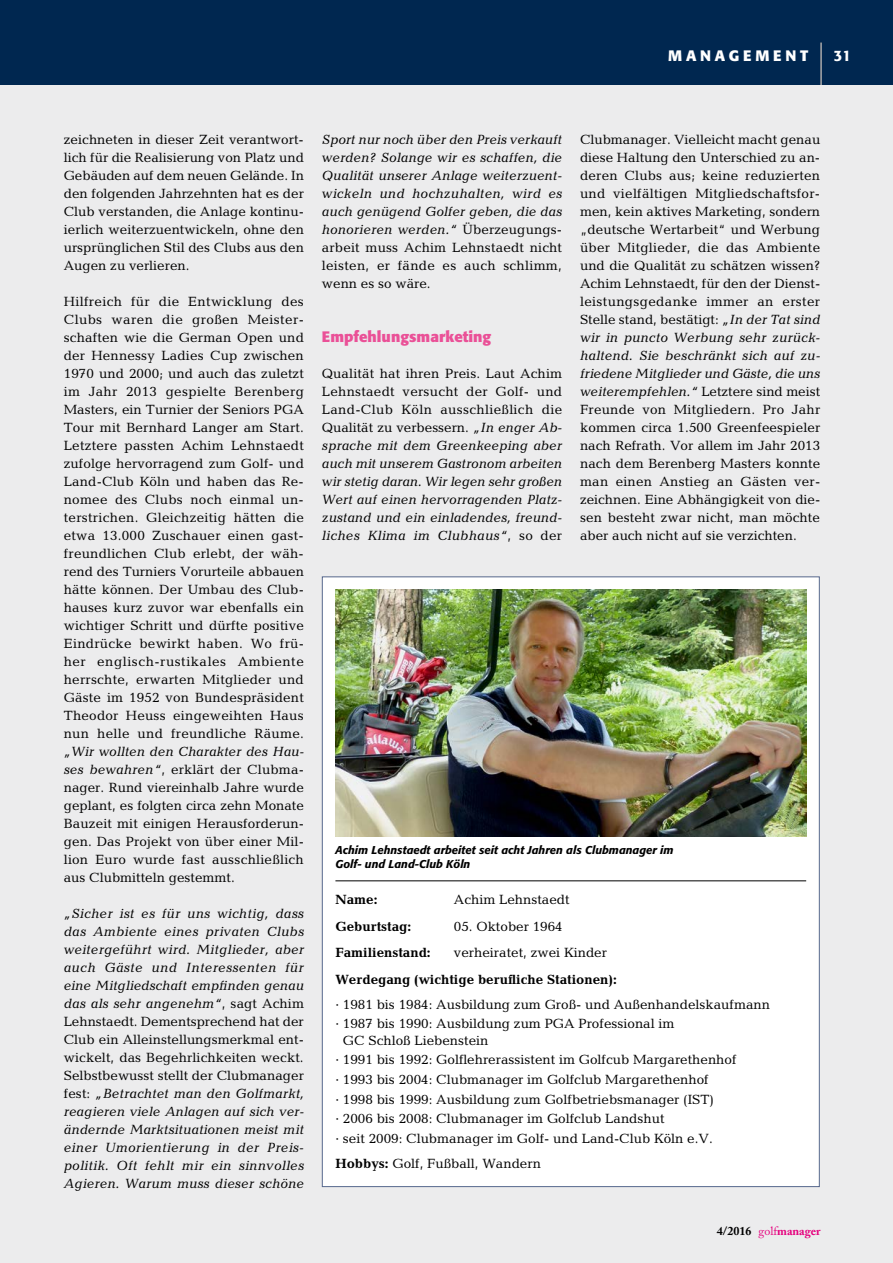
<style>
.page{position:relative;width:893px;height:1263px;background:#fff}
.page>*{position:absolute;margin:0;border:0;box-sizing:border-box;transform-origin:0 0}
.t1{font:700 15px "Formata";color:#ea5097}
.t2{font:700 15px "Formata";letter-spacing:.25em;color:#fff}
.t3{font:500 15px "Formata";color:#fff}
.t4{font:13.5px/18px "Candida";color:#000;text-align:justify}
.t5{font:italic 13.5px/18px "Candida";letter-spacing:.01em;color:#000;text-align:justify}
.t6{font:700 13.5px "Candida";color:#000}
.t7{font:700 12px "Adobe Caslon Pro";color:#e5007d}
.t8{font:italic 500 11.25px/14.4px "Formata";color:#000}
.s1{font-style:italic}
.s2{font-style:normal}
.s3{font-weight:700}
.s4{color:#000}
.s5{font-weight:400}
</style>
<div class="page">
<div style="left:0;top:0;width:893px;height:85px;background:#002750"></div>
<hr style="left:821px;top:43px;width:1px;height:42px;background:#fff">
<div style="left:0;top:85px;width:893px;height:1178px;background:#ececed"></div>
<div style="left:322px;top:577px;width:497px;height:609px;background:#fff"></div>
<img style="left:335px;top:590px;width:471px;height:247px">
<hr style="left:335px;top:880px;width:471px;height:1px;background:#000">
<p class="t2" style="left:668px;top:46px;width:142px">Management</p>
<p class="t3" style="left:834px;top:46px;width:19px">31</p>
<p class="t4" style="left:64px;top:130px;width:242px">zeichneten in dieser Zeit verantwort&shy;lich für die Realisierung von Platz und Gebäuden auf dem neuen Gelände. In den folgenden Jahrzehnten hat es der Club verstanden, die Anlage kontinu&shy;ierlich weiterzuentwickeln, ohne den ursprünglichen Stil des Clubs aus den Augen zu verlieren.</p>
<p class="t4" style="left:64px;top:292px;width:242px">Hilfreich für die Entwicklung des Clubs waren die großen Meister&shy;schaften wie die German Open und der Hennessy Ladies Cup zwischen 1970 und 2000; und auch das zuletzt im Jahr 2013 gespielte Berenberg Masters, ein Turnier der Seniors PGA Tour mit Bernhard Langer am Start.<br>Letztere passten Achim Lehnstaedt zufolge hervorragend zum Golf- und Land-Club Köln und haben das Re&shy;nomee des Clubs noch einmal un&shy;terstrichen. Gleichzeitig hätten die etwa 13.000 Zuschauer einen gast&shy;freundlichen Club erlebt, der wäh&shy;rend des Turniers Vorurteile abbauen hätte können. Der Umbau des Club&shy;hauses kurz zuvor war ebenfalls ein wichtiger Schritt und dürfte positive Eindrücke bewirkt haben. Wo frü&shy;her englisch-rustikales Ambiente herrschte, erwarten Mitglieder und Gäste im 1952 von Bundespräsident Theodor Heuss eingeweihten Haus nun helle und freundliche Räume.</p>
<p class="t4" style="left:64px;top:742px;width:242px"><span class="s1">„Wir wollten den Charakter des Hau&shy;ses bewahren“</span>, erklärt der Clubma&shy;nager. Rund viereinhalb Jahre wurde geplant, es folgten circa zehn Monate Bauzeit mit einigen Herausforderun&shy;gen. Das Projekt von über einer Mil&shy;lion Euro wurde fast ausschließlich aus Clubmitteln gestemmt.</p>
<p class="t5" style="left:64px;top:904px;width:242px">„Sicher ist es für uns wichtig, dass das Ambiente eines privaten Clubs weitergeführt wird. Mitglieder, aber auch Gäste und Interessenten für eine Mitgliedschaft empfinden genau das als sehr angenehm“<span class="s2">, sagt Achim Lehnstaedt. Dementsprechend hat der Club ein Alleinstellungsmerkmal ent&shy;wickelt, das Begehrlichkeiten weckt.<br>Selbstbewusst stellt der Clubmanager fest:</span> „Betrachtet man den Golfmarkt, reagieren viele Anlagen auf sich ver&shy;ändernde Marktsituationen meist mit einer Umorientierung in der Preis&shy;politik. Oft fehlt mir ein sinnvolles Agieren. Warum muss dieser schöne</p>
<p class="t5" style="left:322px;top:130px;width:242px">Sport nur noch über den Preis verkauft werden? Solange wir es schaffen, die Qualität unserer Anlage weiterzuent&shy;wickeln und hochzuhalten, wird es auch genügend Golfer geben, die das honorieren werden.“ <span class="s2">Überzeugungs&shy;arbeit muss Achim Lehnstaedt nicht leisten, er fände es auch schlimm, wenn es so wäre.</span></p>
<p class="t1" style="left:322px;top:327px;width:171px">Empfehlungsmarketing</p>
<p class="t5" style="left:322px;top:364px;width:242px"><span class="s2">Qualität hat ihren Preis. Laut Achim Lehnstaedt versucht der Golf- und Land-Club Köln ausschließlich die Qualität zu verbessern.</span> „In enger Ab&shy;sprache mit dem Greenkeeping aber auch mit unserem Gastronom arbeiten wir stetig daran. Wir legen sehr großen Wert auf einen hervorragenden Platz&shy;zustand und ein einladendes, freund&shy;liches Klima im Clubhaus“<span class="s2">, so der</span></p>
<p class="t4" style="left:580px;top:130px;width:242px">Clubmanager. Vielleicht macht genau diese Haltung den Unterschied zu an&shy;deren Clubs aus; keine reduzierten und vielfältigen Mitgliedschaftsfor&shy;men, kein aktives Marketing, sondern „deutsche Wertarbeit“ und Werbung über Mitglieder, die das Ambiente und die Qualität zu schätzen wissen?<br>Achim Lehnstaedt, für den der Dienst&shy;leistungsgedanke immer an erster Stelle stand, bestätigt: <span class="s1">„In der Tat sind wir in puncto Werbung sehr zurück&shy;haltend. Sie beschränkt sich auf zu&shy;friedene Mitglieder und Gäste, die uns weiterempfehlen.“</span> Letztere sind meist Freunde von Mitgliedern. Pro Jahr kommen circa 1.500 Greenfeespieler nach Refrath. Vor allem im Jahr 2013 nach dem Berenberg Masters konnte man einen Anstieg an Gästen ver&shy;zeichnen. Eine Abhängigkeit von die&shy;sen besteht zwar nicht, man möchte aber auch nicht auf sie verzichten.</p>
<p class="t8" style="left:335px;top:842px;width:340px">Achim Lehnstaedt arbeitet seit acht Jahren als Clubmanager im<br>Golf- und Land-Club Köln</p>
<p class="t6" style="left:335px;top:892px;width:44px">Name:</p>
<p class="t4" style="left:454px;top:890px;width:117px">Achim Lehnstaedt</p>
<p class="t6" style="left:335px;top:918px;width:77px">Geburtstag:</p>
<p class="t4" style="left:454px;top:917px;width:110px">05. Oktober 1964</p>
<p class="t6" style="left:335px;top:945px;width:97px">Familienstand:</p>
<p class="t4" style="left:454px;top:943px;width:155px">verheiratet, zwei Kinder</p>
<p class="t6" style="left:335px;top:971px;width:283px">Werdegang (wichtige berufliche Stationen):</p>
<p class="t4" style="left:335px;top:994px;width:436px;line-height:19.6px">· 1981 bis 1984: Ausbildung zum Groß- und Außenhandelskaufmann · 1987 bis 1990: Ausbildung zum PGA Professional im</p>
<p class="t4" style="left:335px;top:1030px;width:403px;line-height:19.6px;text-align:left;text-indent:8px">GC Schloß Liebenstein<br>· 1991 bis 1992: Golflehrerassistent im Golfcub Margarethenhof · 1993 bis 2004: Clubmanager im Golfclub Margarethenhof<br>· 1998 bis 1999: Ausbildung zum Golfbetriebsmanager (IST)<br>· 2006 bis 2008: Clubmanager im Golfclub Landshut<br>· seit 2009: Clubmanager im Golf- und Land-Club Köln e.V.</p>
<p class="t4" style="left:335px;top:1154px;width:207px"><span class="s3">Hobbys:</span> Golf, Fußball, Wandern</p>
<p class="t7" style="left:717px;top:1224px;width:105px"><span class="s4">4/2016</span> <span class="s5">golf</span>manager</p>
</div>
